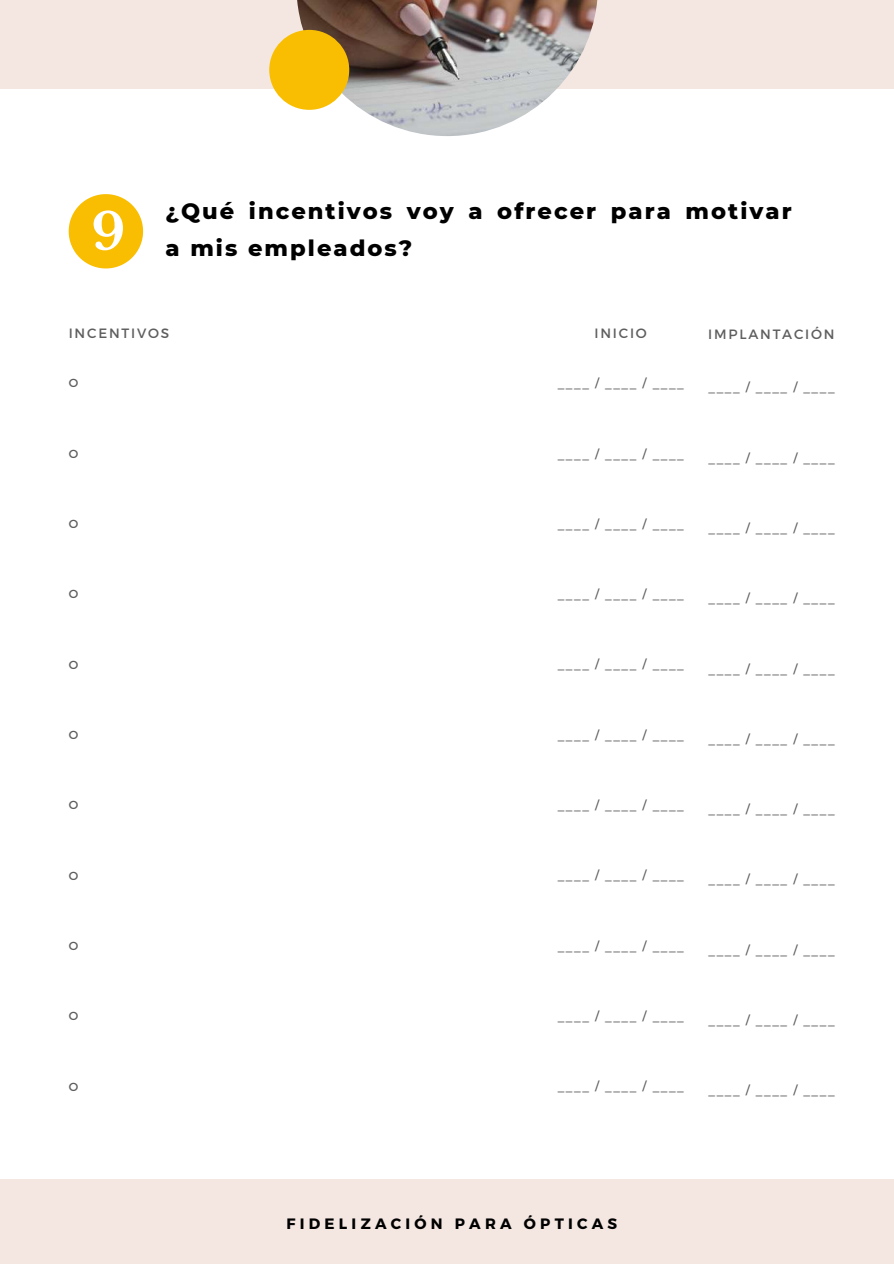
<style>
.page{position:relative;width:894px;height:1264px;background:#fff}
.page>*{position:absolute;margin:0;border:0;box-sizing:border-box;transform-origin:0 0}
.t1{font:700 50.55px "Libre Baskerville";color:#fff}
.t2{font:800 22.5px/37.2px "Montserrat";letter-spacing:.09em;color:#000}
.t3{font:700 15px "Montserrat";letter-spacing:.285em;color:#000}
.t4{font:13.5px "Montserrat";letter-spacing:.135em;color:#5e5e5e}
.t5{font:11.7px "Montserrat";color:#5e5e5e}
</style>
<div class="page">
<div style="left:0;top:0;width:893px;height:89px;background:#f4e7e1"></div>
<div style="left:0;top:1179px;width:893px;height:84px;background:#f4e7e1"></div>
<img style="left:296px;top:0;width:302px;height:136px">
<div style="left:269px;top:30px;width:80px;height:80px;background:#f9be02;border-radius:50%"></div>
<svg style="left:69px;top:194px;width:74px;height:74px"></svg>
<h1 class="t1" style="left:91px;top:201px;width:36px">9</h1>
<h2 class="t2" style="left:165px;top:192px;width:627px">¿Qué incentivos voy a ofrecer para motivar a mis empleados?</h2>
<p class="t4" style="left:69px;top:325px;width:102px">INCENTIVOS</p>
<p class="t5" style="left:69px;top:375px;width:11px">O</p>
<p class="t4" style="left:594px;top:325px;width:54px">INICIO</p>
<p class="t5" style="left:557px;top:375px;width:128px">____ / ____ / ____</p>
<p class="t4" style="left:708px;top:325px;width:128px">IMPLANTACIÓN</p>
<p class="t5" style="left:708px;top:379px;width:128px">____ / ____ / ____</p>
<p class="t5" style="left:69px;top:446px;width:11px">O</p>
<p class="t5" style="left:557px;top:446px;width:128px">____ / ____ / ____</p>
<p class="t5" style="left:708px;top:450px;width:128px">____ / ____ / ____</p>
<p class="t5" style="left:69px;top:516px;width:11px">O</p>
<p class="t5" style="left:557px;top:516px;width:128px">____ / ____ / ____</p>
<p class="t5" style="left:708px;top:520px;width:128px">____ / ____ / ____</p>
<p class="t5" style="left:69px;top:586px;width:11px">O</p>
<p class="t5" style="left:557px;top:586px;width:128px">____ / ____ / ____</p>
<p class="t5" style="left:708px;top:590px;width:128px">____ / ____ / ____</p>
<p class="t5" style="left:69px;top:657px;width:11px">O</p>
<p class="t5" style="left:557px;top:656px;width:128px">____ / ____ / ____</p>
<p class="t5" style="left:708px;top:660px;width:128px">____ / ____ / ____</p>
<p class="t5" style="left:69px;top:727px;width:11px">O</p>
<p class="t5" style="left:557px;top:727px;width:128px">____ / ____ / ____</p>
<p class="t5" style="left:708px;top:731px;width:128px">____ / ____ / ____</p>
<p class="t5" style="left:69px;top:797px;width:11px">O</p>
<p class="t5" style="left:557px;top:797px;width:128px">____ / ____ / ____</p>
<p class="t5" style="left:708px;top:801px;width:128px">____ / ____ / ____</p>
<p class="t5" style="left:69px;top:867px;width:11px">O</p>
<p class="t5" style="left:557px;top:867px;width:128px">____ / ____ / ____</p>
<p class="t5" style="left:708px;top:871px;width:128px">____ / ____ / ____</p>
<p class="t5" style="left:69px;top:938px;width:11px">O</p>
<p class="t5" style="left:557px;top:937px;width:128px">____ / ____ / ____</p>
<p class="t5" style="left:708px;top:941px;width:128px">____ / ____ / ____</p>
<p class="t5" style="left:69px;top:1008px;width:11px">O</p>
<p class="t5" style="left:557px;top:1008px;width:128px">____ / ____ / ____</p>
<p class="t5" style="left:708px;top:1012px;width:128px">____ / ____ / ____</p>
<p class="t5" style="left:69px;top:1078px;width:11px">O</p>
<p class="t5" style="left:557px;top:1078px;width:128px">____ / ____ / ____</p>
<p class="t5" style="left:708px;top:1082px;width:128px">____ / ____ / ____</p>
<p class="t3" style="left:286px;top:1213px;width:332px">FIDELIZACIÓN PARA ÓPTICAS</p>
</div>
